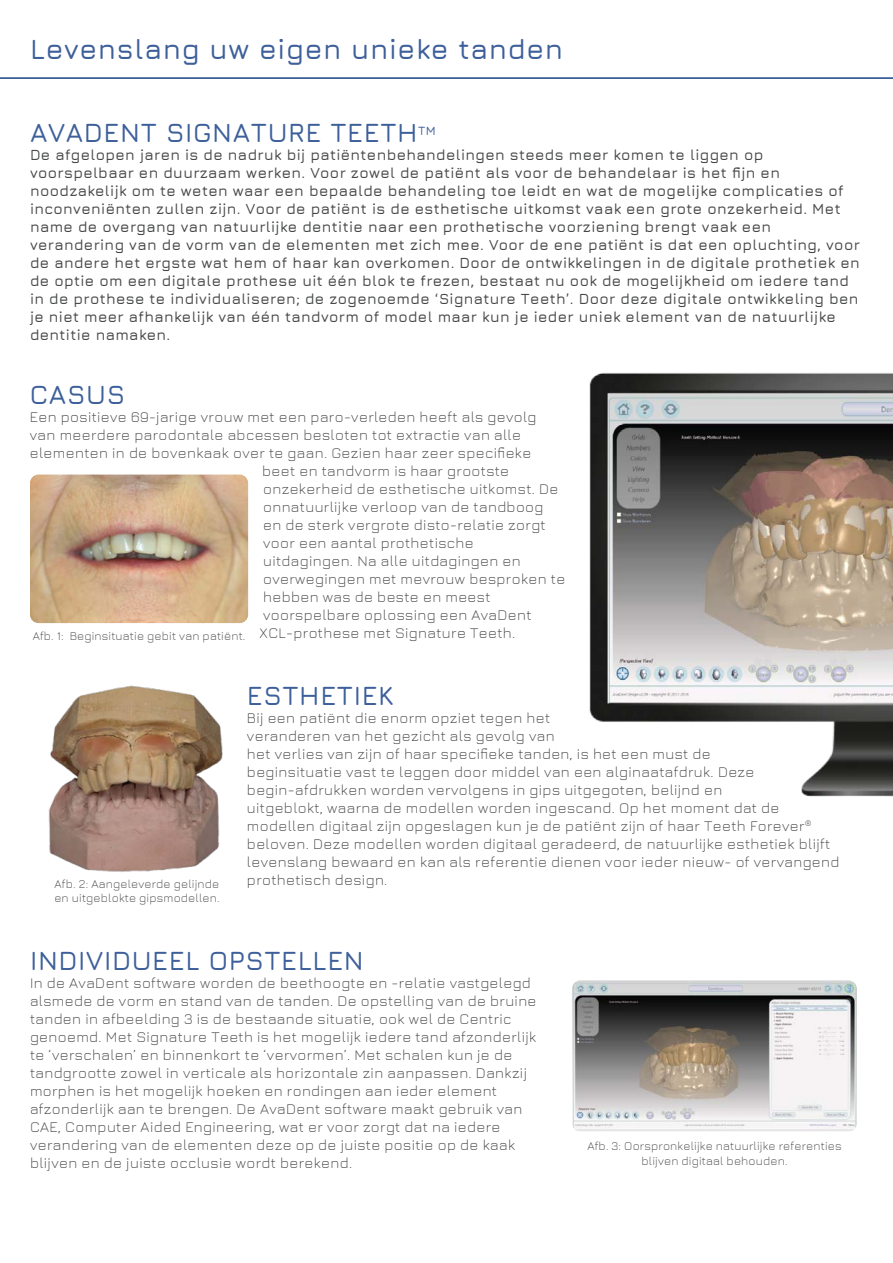
<style>
.page{position:relative;width:893px;height:1263px;background:#fff}
.page>*{position:absolute;margin:0;border:0;box-sizing:border-box;transform-origin:0 0}
.t1{font:600 28.5px "Jura";letter-spacing:.025em;color:#3d5f9a}
.t2{font:600 27px "Jura";letter-spacing:.025em;color:#3d5f9a}
.t3{font:300 15px/18px "Jura";letter-spacing:.025em;color:#464748}
.t4{font:600 15px/18px "Jura";letter-spacing:.025em;color:#464748}
.t5{font:300 12px/14.4px "Jura";letter-spacing:.015em;color:#464748;text-align:center}
</style>
<div class="page">
<img style="left:589px;top:373px;width:304px;height:424px">
<img style="left:572px;top:980px;width:285px;height:151px">
<hr style="left:0;top:78px;width:893px;height:1px;background:#3d5f9a">
<img style="left:30px;top:475px;width:218px;height:148px">
<img style="left:48px;top:685px;width:175px;height:187px">
<h1 class="t1" style="left:30px;top:28px;width:535px">Levenslang uw eigen unieke tanden</h1>
<h2 class="t2" style="left:30px;top:113px;width:407px">AVADENT SIGNATURE TEETH<sup>TM</sup></h2>
<p class="t4" style="left:30px;top:145px;width:831px">De afgelopen jaren is de nadruk bij patiëntenbehandelingen steeds meer komen te liggen op voorspelbaar en duurzaam werken. Voor zowel de patiënt als voor de behandelaar is het fijn en noodzakelijk om te weten waar een bepaalde behandeling toe leidt en wat de mogelijke complicaties of inconveniënten zullen zijn. Voor de patiënt is de esthetische uitkomst vaak een grote onzekerheid. Met name de overgang van natuurlijke dentitie naar een prothetische voorziening brengt vaak een verandering van de vorm van de elementen met zich mee. Voor de ene patiënt is dat een opluchting, voor de andere het ergste wat hem of haar kan overkomen. Door de ontwikkelingen in de digitale prothetiek en de optie om een digitale prothese uit één blok te frezen, bestaat nu ook de mogelijkheid om iedere tand in de prothese te individualiseren; de zogenoemde ‘Signature Teeth’. Door deze digitale ontwikkeling ben je niet meer afhankelijk van één tandvorm of model maar kun je ieder uniek element van de natuurlijke dentitie namaken.</p>
<h2 class="t2" style="left:30px;top:375px;width:97px">CASUS</h2>
<p class="t3" style="left:30px;top:407px;width:508px">Een positieve 69-jarige vrouw met een paro-verleden heeft als gevolg</p>
<p class="t3" style="left:30px;top:425px;width:493px">van meerdere parodontale abcessen besloten tot extractie van alle</p>
<p class="t3" style="left:30px;top:443px;width:503px">elementen in de bovenkaak over te gaan. Gezien haar zeer specifieke</p>
<p class="t3" style="left:262px;top:461px;width:249px">beet en tandvorm is haar grootste</p>
<p class="t3" style="left:263px;top:479px;width:297px">onzekerheid de esthetische uitkomst. De</p>
<p class="t3" style="left:263px;top:497px;width:282px">onnatuurlijke verloop van de tandboog</p>
<p class="t3" style="left:263px;top:515px;width:284px">en de sterk vergrote disto-relatie zorgt</p>
<p class="t3" style="left:263px;top:533px;width:212px">voor een aantal prothetische</p>
<p class="t3" style="left:263px;top:551px;width:259px">uitdagingen. Na alle uitdagingen en</p>
<p class="t3" style="left:263px;top:569px;width:304px">overwegingen met mevrouw besproken te</p>
<p class="t3" style="left:263px;top:587px;width:229px">hebben was de beste en meest</p>
<p class="t3" style="left:263px;top:605px;width:270px">voorspelbare oplossing een AvaDent</p>
<p class="t3" style="left:260px;top:623px;width:257px">XCL-prothese met Signature Teeth.</p>
<p class="t5" style="left:33px;top:628px;width:214px">Afb. 1: Beginsituatie gebit van patiënt.</p>
<p class="t5" style="left:54px;top:875px;width:167px;text-align:left">Afb. 2: Aangeleverde gelijnde en uitgeblokte gipsmodellen.</p>
<h2 class="t2" style="left:247px;top:676px;width:148px">ESTHETIEK</h2>
<p class="t3" style="left:247px;top:708px;width:594px">Bij een patiënt die enorm opziet tegen het<br>veranderen van het gezicht als gevolg van<br>het verlies van zijn of haar specifieke tanden, is het een must de<br>beginsituatie vast te leggen door middel van een alginaatafdruk. Deze begin-afdrukken worden vervolgens in gips uitgegoten, belijnd en<br>uitgeblokt, waarna de modellen worden ingescand. Op het moment dat de modellen digitaal zijn opgeslagen kun je de patiënt zijn of haar Teeth Forever<sup>® </sup>beloven. Deze modellen worden digitaal geradeerd, de natuurlijke esthetiek blijft levenslang bewaard en kan als referentie dienen voor ieder nieuw- of vervangend prothetisch design.</p>
<h2 class="t2" style="left:30px;top:941px;width:335px">INDIVIDUEEL OPSTELLEN</h2>
<p class="t3" style="left:30px;top:973px;width:508px">In de AvaDent software worden de beethoogte en -relatie vastgelegd alsmede de vorm en stand van de tanden. De opstelling van de bruine tanden in afbeelding 3 is de bestaande situatie, ook wel de Centric genoemd. Met Signature Teeth is het mogelijk iedere tand afzonderlijk te ‘verschalen’ en binnenkort te ‘vervormen’. Met schalen kun je de tandgrootte zowel in verticale als horizontale zin aanpassen. Dankzij morphen is het mogelijk hoeken en rondingen aan ieder element afzonderlijk aan te brengen. De AvaDent software maakt gebruik van CAE, Computer Aided Engineering, wat er voor zorgt dat na iedere verandering van de elementen deze op de juiste positie op de kaak blijven en de juiste occlusie wordt berekend.</p>
<p class="t5" style="left:587px;top:1138px;width:256px">Afb. 3: Oorspronkelijke natuurlijke referenties blijven digitaal behouden.</p>
</div>
